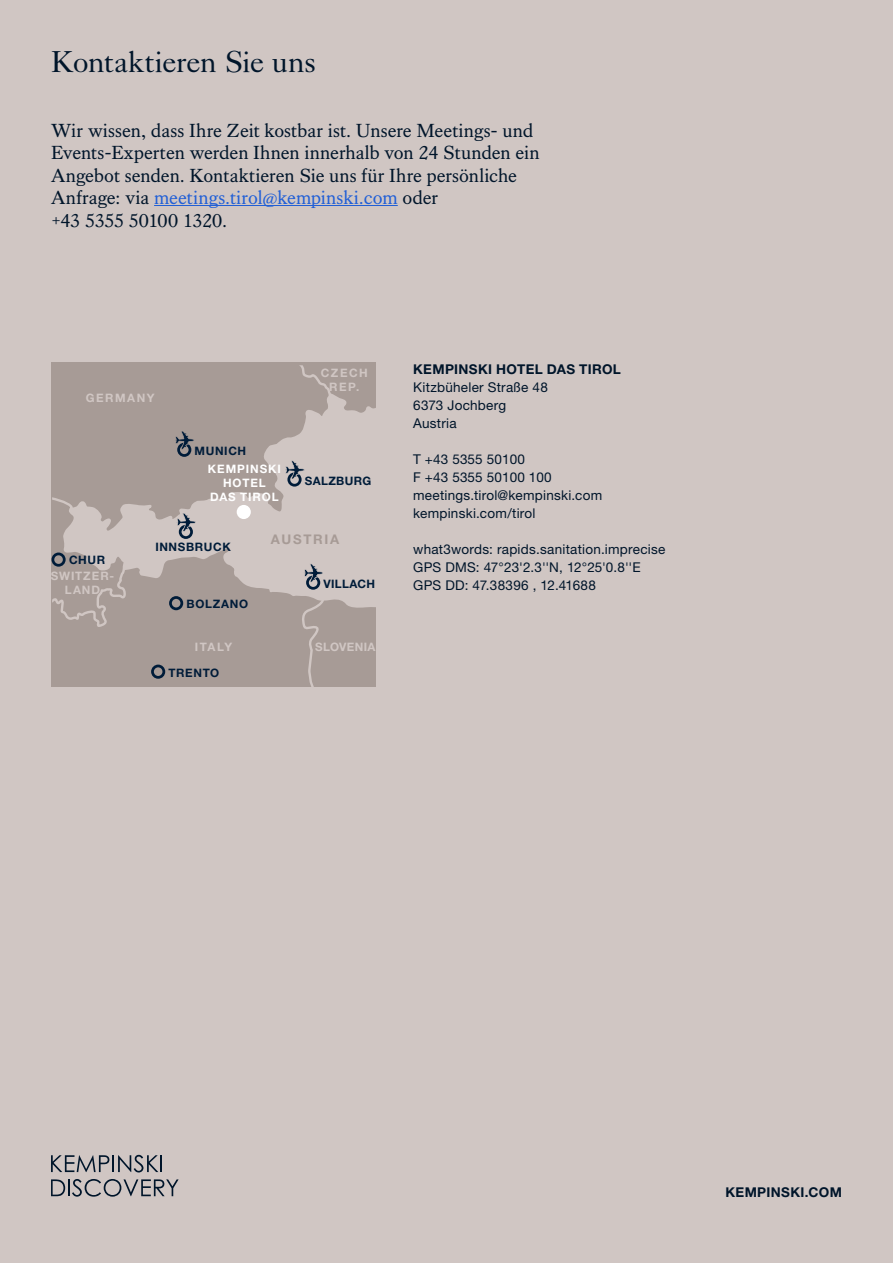
<style>
.page{position:relative;width:893px;height:1263px;background:#d0c6c3}
.page>*{position:absolute;margin:0;border:0;box-sizing:border-box;transform-origin:0 0}
.t1{font:30px "Kings Caslon Display";color:#00152a}
.t2{font:19.5px/22.5px "Kings Caslon";letter-spacing:-.005em;color:#00152a}
.t3{font:13.5px/18px "Helvetica Neue LT Std";letter-spacing:.02em;color:#00152a}
.t4{font:700 13.5px "Helvetica Neue LT Std";letter-spacing:.025em;color:#00152a}
.t5{font:700 13.35px "Helvetica Neue LT Std";letter-spacing:.13em;color:#a79b96}
.t6{font:700 11.7px "Helvetica Neue LT Std";letter-spacing:.05em;color:#001c39}
.t7{font:700 11.7px/14px "Helvetica Neue LT Std";letter-spacing:.08em;color:#fff;text-align:center}
.t8{font:700 11.7px/14px "Helvetica Neue LT Std";letter-spacing:.085em;color:#d0c6c3;text-align:center}
.t9{font:700 11.7px/14px "Helvetica Neue LT Std";letter-spacing:.125em;color:#d0c6c3;text-align:center}
.t10{font:700 11.7px "Helvetica Neue LT Std";letter-spacing:.03em;color:#001c39}
.t11{font:700 11.7px "Helvetica Neue LT Std";letter-spacing:.03em;color:#d0c6c3}
.t12{font:700 11.7px "Helvetica Neue LT Std";letter-spacing:.025em;color:#001c39}
.t13{font:700 11.7px "Helvetica Neue LT Std";letter-spacing:.13em;color:#d0c6c3}
.s1{color:#215fd6}
</style>
<div class="page">
<svg style="left:51px;top:1155px;width:111px;height:17px"></svg>
<svg style="left:51px;top:1179px;width:128px;height:18px"></svg>
<svg style="left:51px;top:362px;width:324px;height:324px"></svg>
<svg style="left:151px;top:665px;width:14px;height:14px"></svg>
<svg style="left:51px;top:495px;width:77px;height:131px"></svg>
<svg style="left:169px;top:596px;width:14px;height:14px"></svg>
<svg style="left:174px;top:431px;width:20px;height:26px"></svg>
<svg style="left:175px;top:513px;width:21px;height:26px"></svg>
<svg style="left:284px;top:460px;width:21px;height:27px"></svg>
<svg style="left:303px;top:564px;width:20px;height:26px"></svg>
<div style="left:237px;top:505px;width:14px;height:14px;background:#fff;border-radius:50%"></div>
<hr style="left:154px;top:205px;width:244px;height:1px;background:#215fd6">
<h1 class="t1" style="left:51px;top:45px;width:266px">Kontaktieren Sie uns</h1>
<p class="t2" style="left:51px;top:119px;width:490px">Wir wissen, dass Ihre Zeit kostbar ist. Unsere Meetings- und Events-Experten werden Ihnen innerhalb von 24 Stunden ein Angebot senden. Kontaktieren Sie uns für Ihre persönliche Anfrage: via <span class="s1">meetings.tirol@kempinski.com</span> oder<br>+43 5355 50100 1320.</p>
<p class="t13" style="left:86px;top:390px;width:70px">GERMANY</p>
<p class="t6" style="left:195px;top:443px;width:53px">MUNICH</p>
<p class="t7" style="left:208px;top:462px;width:75px">KEMPINSKI<br>HOTEL<br>DAS TIROL</p>
<p class="t9" style="left:321px;top:365px;width:48px">CZECH<br>REP.</p>
<p class="t10" style="left:305px;top:473px;width:68px">SALZBURG</p>
<p class="t6" style="left:69px;top:553px;width:38px">CHUR</p>
<p class="t8" style="left:51px;top:569px;width:65px">SWITZER-<br>LAND</p>
<p class="t6" style="left:155px;top:539px;width:77px">INNSBRUCK</p>
<p class="t6" style="left:187px;top:597px;width:63px">BOLZANO</p>
<p class="t5" style="left:271px;top:531px;width:70px">AUSTRIA</p>
<p class="t12" style="left:323px;top:576px;width:53px">VILLACH</p>
<p class="t8" style="left:195px;top:639px;width:39px">ITALY</p>
<p class="t11" style="left:315px;top:639px;width:62px">SLOVENIA</p>
<p class="t6" style="left:169px;top:665px;width:52px">TRENTO</p>
<p class="t4" style="left:413px;top:361px;width:209px">KEMPINSKI HOTEL DAS TIROL</p>
<p class="t3" style="left:413px;top:378px;width:136px">Kitzbüheler Straße 48<br>6373 Jochberg<br>Austria</p>
<p class="t3" style="left:413px;top:450px;width:191px">T +43 5355 50100<br>F +43 5355 50100 100 meetings.tirol@kempinski.com kempinski.com/tirol</p>
<p class="t3" style="left:413px;top:540px;width:254px">what3words: rapids.sanitation.imprecise<br>GPS DMS: 47°23'2.3''N, 12°25'0.8''E<br>GPS DD: 47.38396 , 12.41688</p>
<p class="t4" style="left:725px;top:1183px;width:118px">KEMPINSKI.COM</p>
</div>
